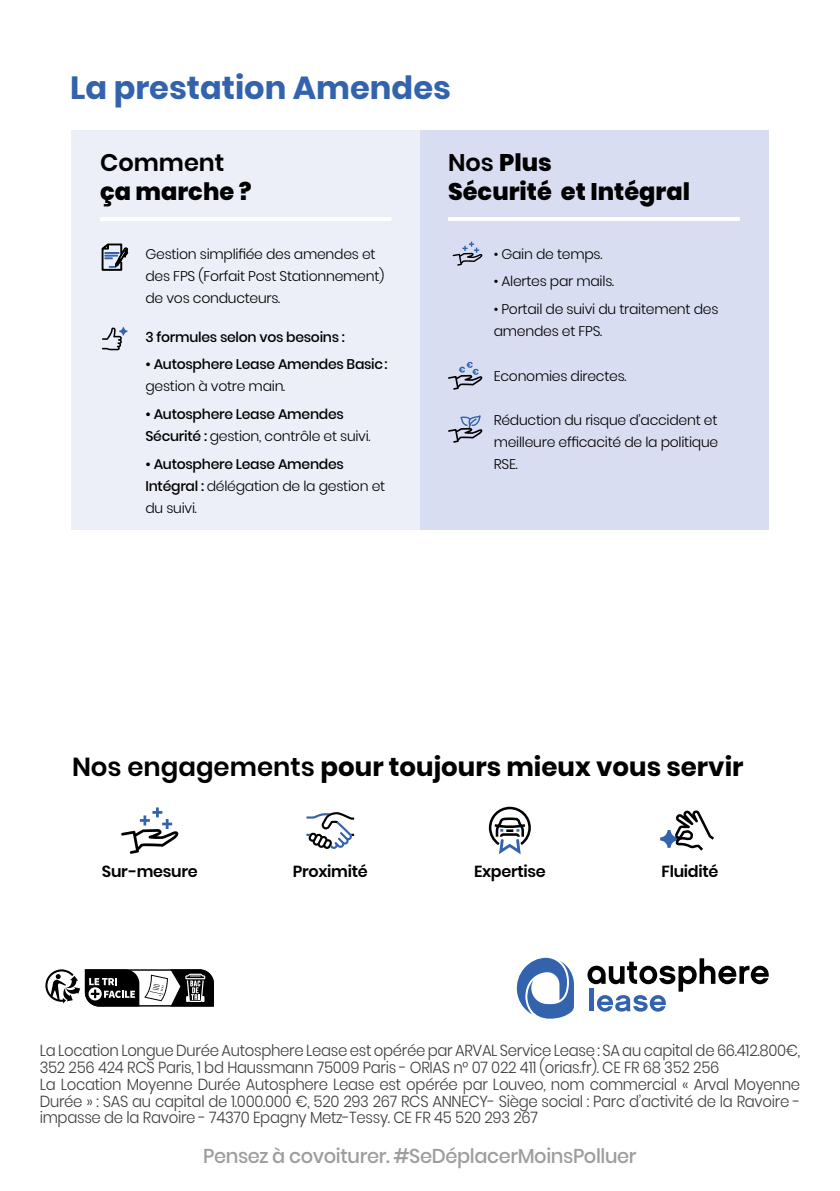
<style>
.page{position:relative;width:840px;height:1191px;background:#fff}
.page>*{position:absolute;margin:0;border:0;box-sizing:border-box;transform-origin:0 0}
.t1{font:700 32px "Poppins";color:#3363ac}
.t2{font:700 26px "Poppins";color:#000}
.t3{font:800 24px/28.8px "Poppins";color:#000}
.t4{font:600 24px "Poppins";color:#000}
.t5{font:500 20px "Poppins";letter-spacing:-.02em;color:#9d9d9c}
.t6{font:300 16px/16.8px "Poppins";letter-spacing:-.02em;color:#3c3c3b;scale:.93 1}
.t7{font:600 16px "Poppins";letter-spacing:-.02em;color:#000}
.t8{font:300 14px/22px "Poppins";letter-spacing:-.02em;color:#000}
.t9{font:500 14px/22px "Poppins";letter-spacing:-.02em;color:#000}
.s1{font-weight:300}
.s2{font-weight:600}
</style>
<div class="page">
<svg style="left:121px;top:807px;width:58px;height:46px"></svg>
<svg style="left:306px;top:812px;width:48px;height:37px"></svg>
<svg style="left:488px;top:806px;width:42px;height:48px"></svg>
<svg style="left:659px;top:830px;width:18px;height:18px"></svg>
<svg style="left:674px;top:810px;width:39px;height:40px"></svg>
<svg style="left:45px;top:969px;width:169px;height:38px"></svg>
<div style="left:72px;top:130px;width:348px;height:400px;background:#eceef8"></div>
<div style="left:420px;top:130px;width:347px;height:400px;background:#d9ddf1"></div>
<hr style="left:100px;top:217px;width:291px;height:4px;background:#fff">
<hr style="left:448px;top:217px;width:291px;height:4px;background:#fff">
<svg style="left:102px;top:327px;width:25px;height:23px"></svg>
<svg style="left:448px;top:362px;width:34px;height:28px"></svg>
<svg style="left:452px;top:242px;width:30px;height:24px"></svg>
<svg style="left:102px;top:243px;width:26px;height:27px"></svg>
<svg style="left:448px;top:415px;width:34px;height:28px"></svg>
<svg style="left:587px;top:958px;width:181px;height:53px"></svg>
<svg style="left:516px;top:957px;width:57px;height:61px"></svg>
<h1 class="t1" style="left:70px;top:69px;width:382px">La prestation Amendes</h1>
<h3 class="t4" style="left:100px;top:149px;width:126px">Comment</h3>
<h3 class="t3" style="left:100px;top:177px;width:153px">ça marche ?</h3>
<p class="t8" style="left:145px;top:243px;width:240px">Gestion simplifiée des amendes et des FPS (Forfait Post Stationnement) de vos conducteurs.</p>
<p class="t9" style="left:145px;top:326px;width:201px">3 formules selon vos besoins :</p>
<p class="t9" style="left:145px;top:353px;width:243px">• Autosphere Lease Amendes Basic:</p>
<p class="t8" style="left:145px;top:375px;width:141px">gestion à votre main.</p>
<p class="t9" style="left:145px;top:403px;width:226px">• Autosphere Lease Amendes<br>Sécurité : <span class="s1">gestion, contrôle et suivi.</span></p>
<p class="t9" style="left:145px;top:453px;width:241px">• Autosphere Lease Amendes<br>Intégral : <span class="s1">délégation de la gestion et du suivi.</span></p>
<h3 class="t3" style="left:448px;top:148px;width:243px"><span class="s2">Nos</span> Plus<br>Sécurité et Intégral</h3>
<p class="t8" style="left:493px;top:243px;width:110px">• Gain de temps.</p>
<p class="t8" style="left:493px;top:270px;width:122px">• Alertes par mails.</p>
<p class="t8" style="left:493px;top:298px;width:226px">• Portail de suivi du traitement des amendes et FPS.</p>
<p class="t8" style="left:493px;top:365px;width:134px">Economies directes.</p>
<p class="t8" style="left:493px;top:409px;width:226px;text-align:justify">Réduction du risque d’accident et meilleure efficacité de la politique RSE.</p>
<h2 class="t2" style="left:72px;top:751px;width:672px"><span class="s2">Nos engagements</span> pour toujours mieux vous servir</h2>
<p class="t7" style="left:102px;top:862px;width:97px">Sur-mesure</p>
<p class="t7" style="left:293px;top:862px;width:76px">Proximité</p>
<p class="t7" style="left:474px;top:862px;width:73px">Expertise</p>
<p class="t7" style="left:661px;top:862px;width:58px">Fluidité</p>
<p class="t6" style="left:40px;top:1042px;width:818px">La Location Longue Durée Autosphere Lease est opérée par ARVAL Service Lease : SA au capital de 66.412.800€, 352 256 424 RCS Paris, 1 bd Haussmann 75009 Paris - ORIAS n° 07 022 411 (orias.fr). CE FR 68 352 256<br>La Location Moyenne Durée Autosphere Lease est opérée par Louveo, nom commercial « Arval Moyenne Durée » : SAS au capital de 1.000.000 €, 520 293 267 RCS ANNECY- Siège social : Parc d’activité de la Ravoire - impasse de la Ravoire - 74370 Epagny Metz-Tessy. CE FR 45 520 293 267</p>
<p class="t5" style="left:203px;top:1144px;width:435px">Pensez à covoiturer. #SeDéplacerMoinsPolluer</p>
</div>
